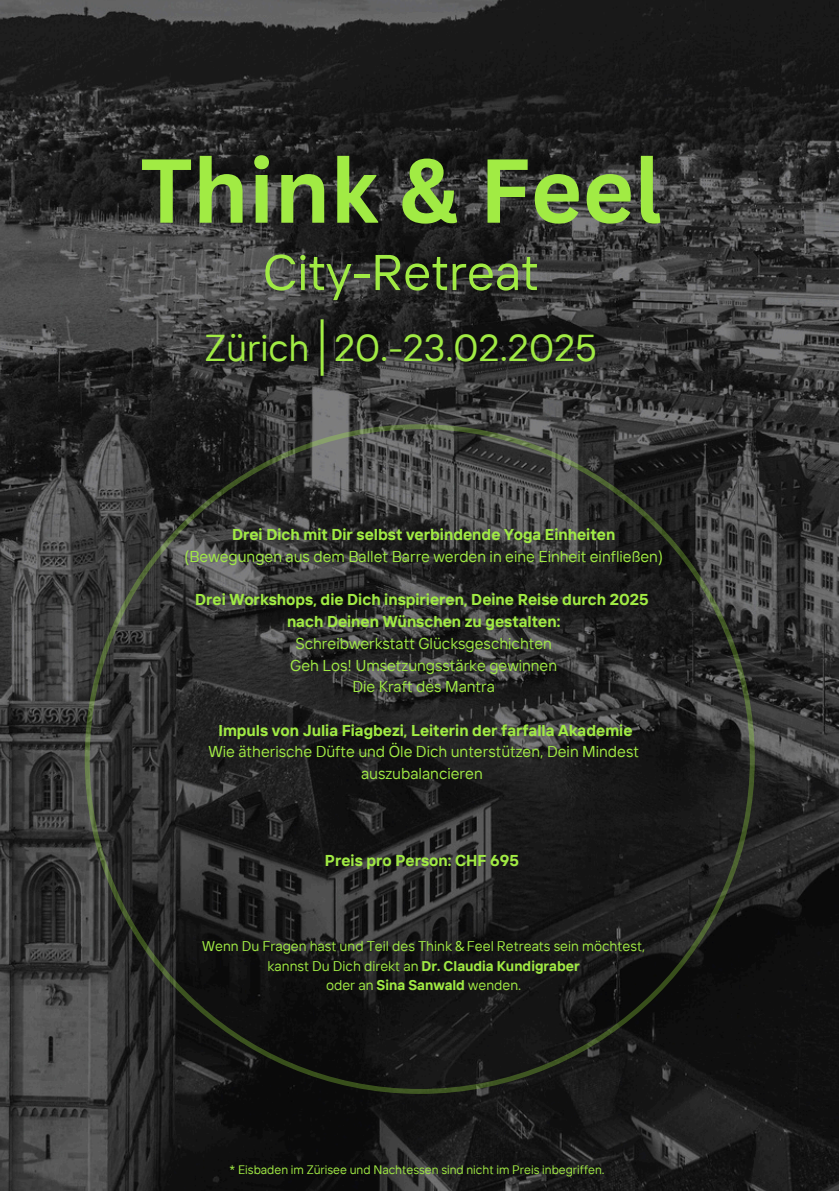
<style>
.page{position:relative;width:839px;height:1191px;background:#fff}
.page>*{position:absolute;margin:0;border:0;box-sizing:border-box;transform-origin:0 0}
.t1{font:700 88.6px "Canva Sans";color:#a1eb44}
.t2{font:50.2px "TT Interphases";color:#a1eb44}
.t3{font:37.4px "TT Interphases";color:#a1eb44}
.t4{font:15.8px/21.8px "TT Interphases";color:#a1eb44;text-align:center}
.t5{font:700 15.8px/21.8px "TT Interphases";color:#a1eb44;text-align:center}
.t6{font:14px/19.2px "TT Interphases";color:#a1eb44;text-align:center}
.t7{font:12.2px "TT Interphases";color:#a1eb44}
.s1{font-weight:700}
.s2{font-weight:400}
</style>
<div class="page">
<img style="left:0;top:0;width:838px;height:1191px">
<svg style="left:85px;top:424px;width:669px;height:669px;background:#272726"></svg>
<hr style="left:320px;top:319px;width:3px;height:57px;background:#a1eb44">
<h5 class="t1" style="left:140px;top:128px;width:523px">Think &amp; Feel</h5>
<h5 class="t2" style="left:263px;top:240px;width:277px">City-Retreat</h5>
<h5 class="t3" style="left:205px;top:324px;width:393px">Zürich 20.-23.02.2025</h5>
<p class="t4" style="left:184px;top:524px;width:480px"><span class="s1">Drei Dich mit Dir selbst verbindende Yoga Einheiten </span>(Bewegungen aus dem Ballet Barre werden in eine Einheit einfließen)</p>
<h1 class="t5" style="left:195px;top:589px;width:455px">Drei Workshops, die Dich inspirieren, Deine Reise durch 2025 nach Deinen Wünschen zu gestalten:<br><span class="s2">Schreibwerkstatt Glücksgeschichten<br>Geh Los! Umsetzungsstärke gewinnen<br>Die Kraft des Mantra</span></h1>
<h2 class="t4" style="left:208px;top:719px;width:432px"><span class="s1">Impuls von Julia Fiagbezi, Leiterin der farfalla Akademie<br></span>Wie ätherische Düfte und Öle Dich unterstützen, Dein Mindest auszubalancieren</h2>
<p class="t5" style="left:325px;top:849px;width:195px">Preis pro Person: CHF 695</p>
<h3 class="t6" style="left:202px;top:937px;width:444px">Wenn Du Fragen hast und Teil des Think &amp; Feel Retreats sein möchtest, kannst Du Dich direkt an <span class="s1">Dr. Claudia Kundigraber<br></span>oder an <span class="s1">Sina Sanwald</span> wenden.</h3>
<p class="t7" style="left:229px;top:1162px;width:376px">* Eisbaden im Zürisee und Nachtessen sind nicht im Preis inbegriffen.</p>
</div>
